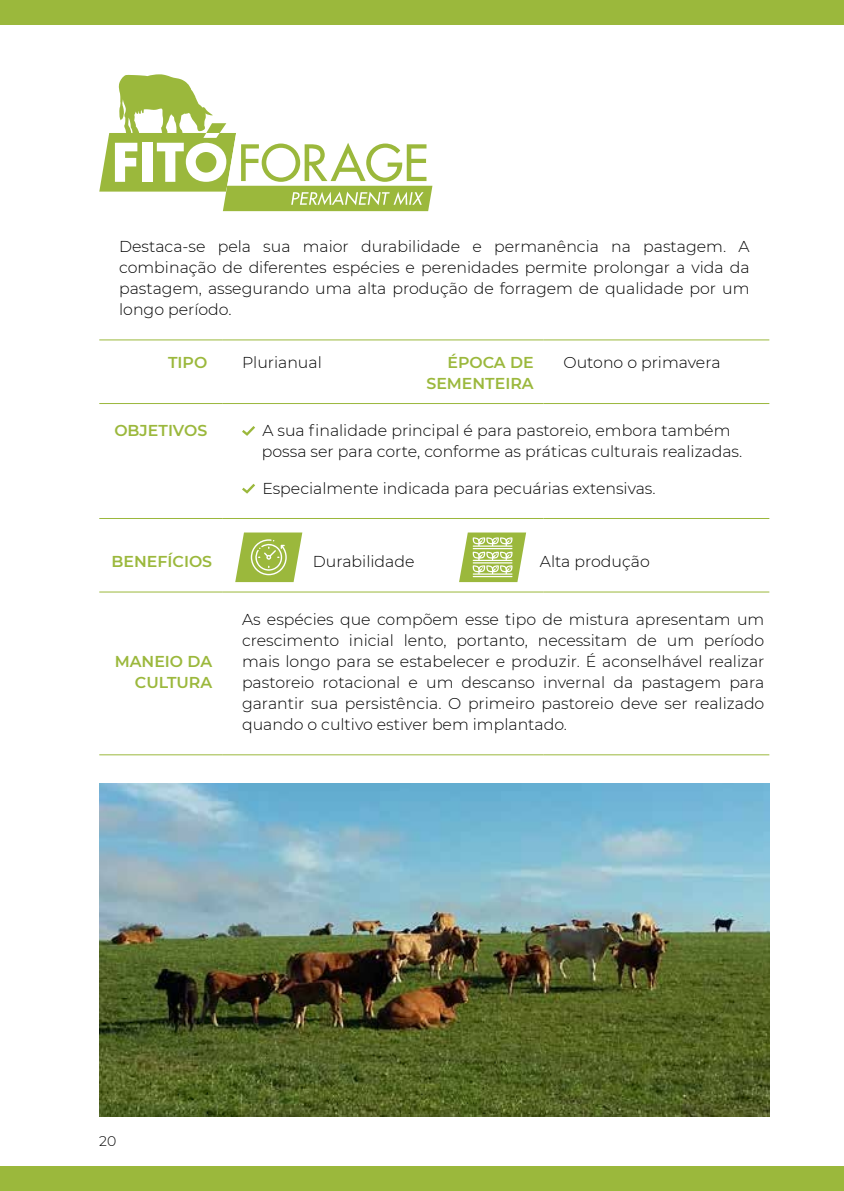
<style>
.page{position:relative;width:844px;height:1191px;background:#fff}
.page>*{position:absolute;margin:0;border:0;box-sizing:border-box;transform-origin:0 0}
.t1{font:300 15.75px/21px "Montserrat";color:#000;text-align:justify}
.t2{font:600 15.75px/21px "Montserrat";color:#9bb83c;text-align:right}
.t3{font:300 14px "Montserrat";color:#000}
</style>
<div class="page">
<div style="left:0;top:0;width:843px;height:25px;background:#9bb83c"></div>
<div style="left:0;top:1166px;width:843px;height:25px;background:#9bb83c"></div>
<svg style="left:99px;top:74px;width:334px;height:137px"></svg>
<hr style="left:99px;top:339px;width:123px;height:1px;background:#9bb83c">
<hr style="left:222px;top:339px;width:128px;height:1px;background:#9bb83c">
<hr style="left:350px;top:339px;width:96px;height:1px;background:#9bb83c">
<hr style="left:446px;top:339px;width:97px;height:1px;background:#9bb83c">
<hr style="left:543px;top:339px;width:226px;height:1px;background:#9bb83c">
<hr style="left:99px;top:403px;width:123px;height:1px;background:#9bb83c">
<hr style="left:222px;top:403px;width:128px;height:1px;background:#9bb83c">
<hr style="left:350px;top:403px;width:96px;height:1px;background:#9bb83c">
<hr style="left:446px;top:403px;width:97px;height:1px;background:#9bb83c">
<hr style="left:543px;top:403px;width:226px;height:1px;background:#9bb83c">
<hr style="left:99px;top:518px;width:123px;height:1px;background:#9bb83c">
<hr style="left:222px;top:518px;width:128px;height:1px;background:#9bb83c">
<hr style="left:350px;top:518px;width:96px;height:1px;background:#9bb83c">
<hr style="left:446px;top:518px;width:97px;height:1px;background:#9bb83c">
<hr style="left:543px;top:518px;width:226px;height:1px;background:#9bb83c">
<hr style="left:99px;top:591px;width:123px;height:1px;background:#9bb83c">
<hr style="left:222px;top:591px;width:128px;height:1px;background:#9bb83c">
<hr style="left:350px;top:591px;width:96px;height:1px;background:#9bb83c">
<hr style="left:446px;top:591px;width:97px;height:1px;background:#9bb83c">
<hr style="left:543px;top:591px;width:226px;height:1px;background:#9bb83c">
<hr style="left:99px;top:754px;width:123px;height:1px;background:#9bb83c">
<hr style="left:222px;top:754px;width:128px;height:1px;background:#9bb83c">
<hr style="left:350px;top:754px;width:96px;height:1px;background:#9bb83c">
<hr style="left:446px;top:754px;width:97px;height:1px;background:#9bb83c">
<hr style="left:543px;top:754px;width:226px;height:1px;background:#9bb83c">
<svg style="left:242px;top:426px;width:13px;height:10px"></svg>
<svg style="left:242px;top:484px;width:13px;height:10px"></svg>
<svg style="left:235px;top:532px;width:67px;height:50px"></svg>
<svg style="left:459px;top:532px;width:67px;height:50px"></svg>
<hr style="left:472px;top:576px;width:40px;height:1px;background:#fff">
<img style="left:99px;top:783px;width:670px;height:334px">
<p class="t1" style="left:119px;top:235px;width:631px">Destaca-se pela sua maior durabilidade e permanência na pastagem. A combinação de diferentes espécies e perenidades permite prolongar a vida da pastagem, assegurando uma alta produção de forragem de qualidade por um longo período.</p>
<p class="t2" style="left:168px;top:351px;width:41px">TIPO</p>
<p class="t1" style="left:242px;top:351px;width:81px">Plurianual</p>
<p class="t2" style="left:426px;top:351px;width:109px">ÉPOCA DE<br>SEMENTEIRA</p>
<p class="t1" style="left:563px;top:351px;width:159px">Outono o primavera</p>
<p class="t2" style="left:114px;top:419px;width:94px">OBJETIVOS</p>
<p class="t1" style="left:262px;top:419px;width:482px">A sua finalidade principal é para pastoreio, embora também possa ser para corte, conforme as práticas culturais realizadas.</p>
<p class="t1" style="left:262px;top:477px;width:394px">Especialmente indicada para pecuárias extensivas.</p>
<p class="t2" style="left:112px;top:550px;width:102px">BENEFÍCIOS</p>
<p class="t1" style="left:313px;top:550px;width:103px">Durabilidade</p>
<p class="t1" style="left:539px;top:550px;width:111px">Alta produção</p>
<p class="t2" style="left:115px;top:650px;width:99px">MANEIO DA<br>CULTURA</p>
<p class="t1" style="left:242px;top:608px;width:523px">As espécies que compõem esse tipo de mistura apresentam um crescimento inicial lento, portanto, necessitam de um período mais longo para se estabelecer e produzir. É aconselhável realizar pastoreio rotacional e um descanso invernal da pastagem para garantir sua persistência. O primeiro pastoreio deve ser realizado quando o cultivo estiver bem implantado.</p>
<p class="t3" style="left:99px;top:1131px;width:19px">20</p>
</div>
